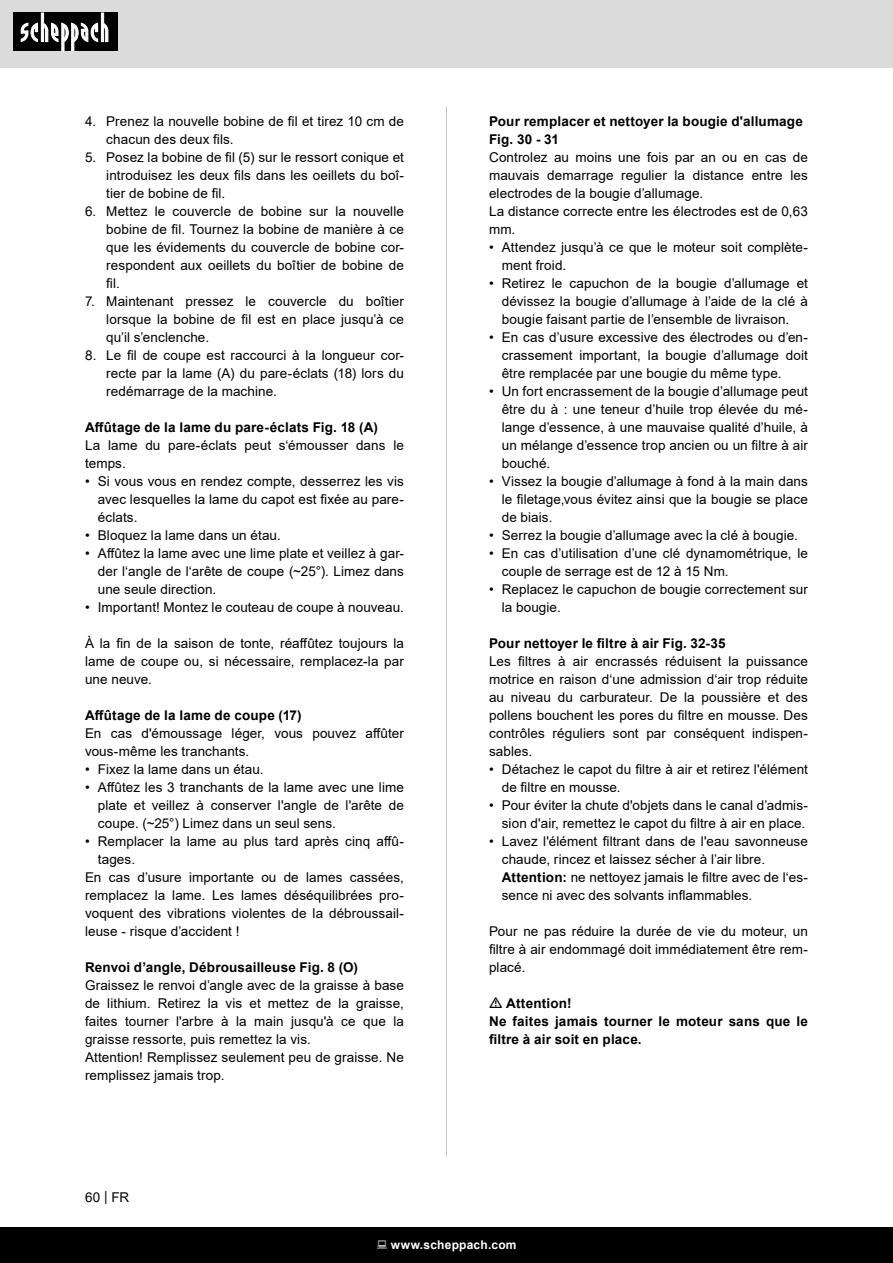
<style>
.page{position:relative;width:893px;height:1263px;background:#fff}
.page>*{position:absolute;margin:0;border:0;box-sizing:border-box;transform-origin:0 0}
.t1{font:13.5px/18px "Arial";letter-spacing:.005em;color:#000;text-align:justify}
.t2{font:700 13.5px/18px "Arial";letter-spacing:.015em;color:#000}
.t3{font:700 12px "Arial";letter-spacing:.02em;color:#fff}
.s1{font-weight:700}
</style>
<div class="page">
<div style="left:0;top:0;width:893px;height:67px;background:#dbdbdb"></div>
<div style="left:0;top:1227px;width:893px;height:36px;background:#000"></div>
<div style="left:13px;top:13px;width:105px;height:38px;background:#000"></div>
<svg style="left:21px;top:13px;width:87px;height:38px"></svg>
<hr style="left:446px;top:106px;width:1px;height:1051px;background:#c7c7c7">
<p class="t1" style="left:106px;top:112px;width:299px;text-indent:-21px">4. Prenez la nouvelle bobine de fil et tirez 10 cm de chacun des deux fils.</p>
<p class="t1" style="left:106px;top:148px;width:299px;text-indent:-21px">5. Posez la bobine de fil (5) sur le ressort conique et introduisez les deux fils dans les oeillets du boî&shy;tier de bobine de fil.</p>
<p class="t1" style="left:106px;top:202px;width:299px;text-indent:-21px">6. Mettez le couvercle de bobine sur la nouvelle bobine de fil. Tournez la bobine de manière à ce que les évidements du couvercle de bobine cor&shy;respondent aux oeillets du boîtier de bobine de fil.</p>
<p class="t1" style="left:106px;top:292px;width:299px;text-indent:-21px">7. Maintenant pressez le couvercle du boîtier lorsque la bobine de fil est en place jusqu’à ce qu’il s’enclenche.</p>
<p class="t1" style="left:106px;top:346px;width:299px;text-indent:-21px">8. Le fil de coupe est raccourci à la longueur cor&shy;recte par la lame (A) du pare-éclats (18) lors du redémarrage de la machine.</p>
<p class="t2" style="left:85px;top:418px;width:294px">Affûtage de la lame du pare-éclats Fig. 18 (A)</p>
<p class="t1" style="left:85px;top:436px;width:320px">La lame du pare-éclats peut s‘émousser dans le temps.</p>
<p class="t1" style="left:98px;top:472px;width:308px;text-indent:-13px">• Si vous vous en rendez compte, desserrez les vis avec lesquelles la lame du capot est fixée au pare&shy;éclats.</p>
<p class="t1" style="left:85px;top:526px;width:197px">• Bloquez la lame dans un étau.</p>
<p class="t1" style="left:98px;top:544px;width:308px;text-indent:-13px">• Affûtez la lame avec une lime plate et veillez à gar&shy;der l‘angle de l‘arête de coupe (~25°). Limez dans une seule direction.</p>
<p class="t1" style="left:85px;top:598px;width:320px">• Important! Montez le couteau de coupe à nouveau.</p>
<p class="t1" style="left:85px;top:634px;width:320px">À la fin de la saison de tonte, réaffûtez toujours la lame de coupe ou, si nécessaire, remplacez-la par une neuve.</p>
<p class="t2" style="left:85px;top:706px;width:218px">Affûtage de la lame de coupe (17)</p>
<p class="t1" style="left:85px;top:724px;width:320px">En cas d'émoussage léger, vous pouvez affûter vous-même les tranchants.</p>
<p class="t1" style="left:85px;top:760px;width:180px">• Fixez la lame dans un étau.</p>
<p class="t1" style="left:98px;top:778px;width:308px;text-indent:-13px">• Affûtez les 3 tranchants de la lame avec une lime plate et veillez à conserver l'angle de l'arête de coupe. (~25°) Limez dans un seul sens.</p>
<p class="t1" style="left:98px;top:832px;width:308px;text-indent:-13px">• Remplacer la lame au plus tard après cinq affû&shy;tages.</p>
<p class="t1" style="left:85px;top:868px;width:320px">En cas d’usure importante ou de lames cassées, remplacez la lame. Les lames déséquilibrées pro&shy;voquent des vibrations violentes de la débroussail&shy;leuse - risque d’accident !</p>
<p class="t2" style="left:85px;top:958px;width:274px">Renvoi d’angle, Débrousailleuse Fig. 8 (O)</p>
<p class="t1" style="left:85px;top:976px;width:320px">Graissez le renvoi d’angle avec de la graisse à base de lithium. Retirez la vis et mettez de la graisse, faites tourner l'arbre à la main jusqu'à ce que la graisse ressorte, puis remettez la vis.</p>
<p class="t1" style="left:85px;top:1048px;width:320px">Attention! Remplissez seulement peu de graisse. Ne remplissez jamais trop.</p>
<p class="t1" style="left:85px;top:1188px;width:46px">60 | FR</p>
<p class="t2" style="left:489px;top:112px;width:315px">Pour remplacer et nettoyer la bougie d'allumage</p>
<p class="t2" style="left:489px;top:130px;width:71px">Fig. 30 - 31</p>
<p class="t1" style="left:489px;top:148px;width:320px">Controlez au moins une fois par an ou en cas de mauvais demarrage regulier la distance entre les electrodes de la bougie d’allumage.</p>
<p class="t1" style="left:489px;top:202px;width:320px">La distance correcte entre les électrodes est de 0,63 mm.</p>
<p class="t1" style="left:502px;top:238px;width:308px;text-indent:-13px">• Attendez jusqu’à ce que le moteur soit complète&shy;ment froid.</p>
<p class="t1" style="left:502px;top:274px;width:308px;text-indent:-13px">• Retirez le capuchon de la bougie d’allumage et dévissez la bougie d’allumage à l’aide de la clé à bougie faisant partie de l’ensemble de livraison.</p>
<p class="t1" style="left:502px;top:328px;width:308px;text-indent:-13px">• En cas d’usure excessive des électrodes ou d’en&shy;crassement important, la bougie d’allumage doit être remplacée par une bougie du même type.</p>
<p class="t1" style="left:502px;top:382px;width:308px;text-indent:-13px">• Un fort encrassement de la bougie d’allumage peut être du à : une teneur d’huile trop élevée du mé&shy;lange d’essence, à une mauvaise qualité d’huile, à un mélange d’essence trop ancien ou un filtre à air bouché.</p>
<p class="t1" style="left:502px;top:472px;width:308px;text-indent:-13px">• Vissez la bougie d’allumage à fond à la main dans le filetage,vous évitez ainsi que la bougie se place de biais.</p>
<p class="t1" style="left:489px;top:526px;width:310px">• Serrez la bougie d’allumage avec la clé à bougie.</p>
<p class="t1" style="left:502px;top:544px;width:308px;text-indent:-13px">• En cas d’utilisation d’une clé dynamométrique, le couple de serrage est de 12 à 15 Nm.</p>
<p class="t1" style="left:502px;top:580px;width:308px;text-indent:-13px">• Replacez le capuchon de bougie correctement sur la bougie.</p>
<p class="t2" style="left:489px;top:634px;width:238px">Pour nettoyer le filtre à air Fig. 32-35</p>
<p class="t1" style="left:489px;top:652px;width:320px">Les filtres à air encrassés réduisent la puissance motrice en raison d‘une admission d‘air trop réduite au niveau du carburateur. De la poussière et des pollens bouchent les pores du filtre en mousse. Des contrôles réguliers sont par conséquent indispen&shy;sables.</p>
<p class="t1" style="left:502px;top:760px;width:308px;text-indent:-13px">• Détachez le capot du filtre à air et retirez l'élément de filtre en mousse.</p>
<p class="t1" style="left:489px;top:796px;width:320px;text-align:right">• Pour éviter la chute d'objets dans le canal d’admis&shy;sion d'air, remettez le capot du filtre à air en place.</p>
<p class="t1" style="left:502px;top:832px;width:308px;text-indent:-13px">• Lavez l'élément filtrant dans de l'eau savonneuse chaude, rincez et laissez sécher à l’air libre.</p>
<p class="t1" style="left:502px;top:868px;width:308px"><span class="s1">Attention:</span> ne nettoyez jamais le filtre avec de l‘es&shy;sence ni avec des solvants inflammables.</p>
<p class="t1" style="left:489px;top:922px;width:320px">Pour ne pas réduire la durée de vie du moteur, un filtre à air endommagé doit immédiatement être rem&shy;placé.</p>
<p class="t2" style="left:506px;top:994px;width:67px">Attention!</p>
<p class="t2" style="left:489px;top:1012px;width:320px">Ne faites jamais tourner le moteur sans que le filtre à air soit en place.</p>
<p class="t3" style="left:391px;top:1236px;width:127px">www.scheppach.com</p>
</div>
